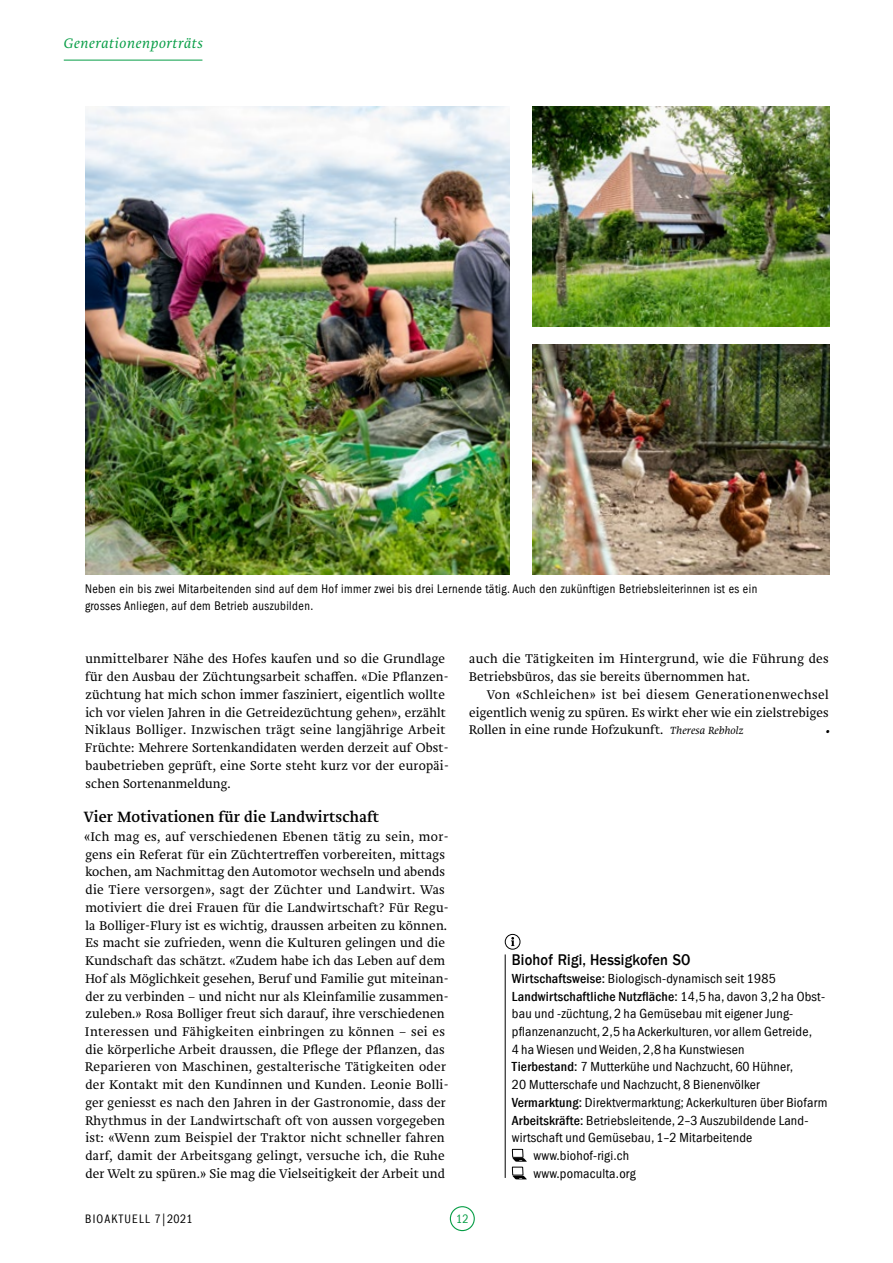
<style>
.page{position:relative;width:893px;height:1263px;background:#fff}
.page>*{position:absolute;margin:0;border:0;box-sizing:border-box;transform-origin:0 0}
.t1{font:500 15.6px "Franklin Gothic LT Com";letter-spacing:.015em;color:#000;scale:.9 1}
.t2{font:15.45px "Brioni Pro";letter-spacing:.01em;color:#000}
.t3{font:italic 300 14.25px "Brioni Pro";letter-spacing:.04em;color:#069d45}
.t4{font:condensed 13.5px "Franklin Gothic LT Com";letter-spacing:.015em;color:#000}
.t5{font:500 condensed 13.5px "Franklin Gothic LT Com";letter-spacing:.015em;color:#000}
.t6{font:italic 300 13.5px "Brioni Pro";color:#000}
.t7{font:300 13.2px/17.7px "Brioni Pro";letter-spacing:.015em;color:#000}
.t8{font:condensed 12.9px/17.7px "Franklin Gothic LT Com";letter-spacing:.035em;color:#000;scale:.95 1}
.t9{font:condensed 12.6px "Franklin Gothic LT Com";letter-spacing:.11em;color:#000;scale:.95 1}
.t10{font:condensed 12.6px "Franklin Gothic LT Com";color:#069d45;scale:.95 1}
.s1{font-weight:400}
.s2{font-style:italic;font-size:10.8px}
.s3{font-weight:500}
</style>
<div class="page">
<div style="left:505px;top:934px;width:15px;height:15px;border:1px solid #000;border-radius:50%"></div>
<svg style="left:511px;top:937px;width:3px;height:9px"></svg>
<div style="left:512px;top:1149px;width:11px;height:9px;border:1px solid #000"></div>
<svg style="left:512px;top:1158px;width:15px;height:4px"></svg>
<div style="left:512px;top:1167px;width:11px;height:8px;border:1px solid #000"></div>
<svg style="left:512px;top:1176px;width:15px;height:3px"></svg>
<hr style="left:505px;top:954px;width:1px;height:224px;background:#000">
<img style="left:85px;top:106px;width:424px;height:469px">
<img style="left:533px;top:106px;width:296px;height:220px">
<img style="left:533px;top:344px;width:296px;height:231px">
<hr style="left:64px;top:60px;width:138px;height:1px;background:#069d45">
<div style="left:450px;top:1206px;width:25px;height:25px;border:1px solid #069d45;border-radius:50%"></div>
<p class="t3" style="left:64px;top:33px;width:141px">Generationenporträts</p>
<p class="t8" style="left:85px;top:579px;width:709px">Neben ein bis zwei Mitarbeitenden sind auf dem Hof immer zwei bis drei Lernende tätig. Auch den zukünftigen Betriebsleiterinnen ist es ein grosses Anliegen, auf dem Betrieb auszubilden.</p>
<p class="t7" style="left:85px;top:650px;width:365px">unmittelbarer Nähe des Hofes kaufen und so die Grundlage für den Ausbau der Züchtungsarbeit schaffen. «Die Pflanzen&shy;züchtung hat mich schon immer fasziniert, eigentlich wollte ich vor vielen Jahren in die Getreidezüchtung gehen», erzählt Niklaus Bolliger. Inzwischen trägt seine langjährige Arbeit Früchte: Mehrere Sortenkandidaten werden derzeit auf Obst&shy;baubetrieben geprüft, eine Sorte steht kurz vor der europäi&shy;schen Sortenanmeldung.</p>
<p class="t2" style="left:84px;top:805px;width:297px">Vier Motivationen für die Landwirtschaft</p>
<p class="t7" style="left:84px;top:828px;width:366px">«Ich mag es, auf verschiedenen Ebenen tätig zu sein, mor&shy;gens ein Referat für ein Züchtertreffen vorbereiten, mittags kochen, am Nachmittag den Automotor wechseln und abends die Tiere versorgen», sagt der Züchter und Landwirt. Was motiviert die drei Frauen für die Landwirtschaft? Für Regu&shy;la Bolliger-Flury ist es wichtig, draussen arbeiten zu können.<br>Es macht sie zufrieden, wenn die Kulturen gelingen und die Kundschaft das schätzt. «Zudem habe ich das Leben auf dem Hof als Möglichkeit gesehen, Beruf und Familie gut miteinan&shy;der zu verbinden – und nicht nur als Kleinfamilie zusammen&shy;zuleben.» Rosa Bolliger freut sich darauf, ihre verschiedenen Interessen und Fähigkeiten einbringen zu können – sei es die körperliche Arbeit draussen, die Pflege der Pflanzen, das Reparieren von Maschinen, gestalterische Tätigkeiten oder der Kontakt mit den Kundinnen und Kunden. Leonie Bolli&shy;ger geniesst es nach den Jahren in der Gastronomie, dass der Rhythmus in der Landwirtschaft oft von aussen vorgegeben ist: «Wenn zum Beispiel der Traktor nicht schneller fahren darf, damit der Arbeitsgang gelingt, versuche ich, die Ruhe der Welt zu spüren.» Sie mag die Vielseitigkeit der Arbeit und</p>
<p class="t7" style="left:469px;top:650px;width:361px">auch die Tätigkeiten im Hintergrund, wie die Führung des<br>Betriebsbüros, das sie bereits übernommen hat.</p>
<p class="t7" style="left:469px;top:686px;width:361px;text-align:justify;text-indent:18px">Von <span class="s1">«</span>Schleichen» ist bei diesem Generationenwechsel eigentlich wenig zu spüren. Es wirkt eher wie ein zielstrebiges Rollen in eine runde Hofzukunft. <span class="s2">Theresa Rebholz</span></p>
<p class="t6" style="left:825px;top:721px;width:6px">•</p>
<p class="t1" style="left:512px;top:951px;width:200px">Biohof Rigi, Hessigkofen SO</p>
<p class="t4" style="left:512px;top:971px;width:265px"><span class="s3">Wirtschaftsweise:</span> Biologisch-dynamisch seit 1985</p>
<p class="t5" style="left:512px;top:988px;width:315px">Landwirtschaftliche Nutzfläche: <span class="s1">14,5 ha, davon 3,2 ha Obst-</span></p>
<p class="t4" style="left:512px;top:1006px;width:282px">bau und -züchtung, 2 ha Gemüsebau mit eigener Jung-</p>
<p class="t4" style="left:512px;top:1024px;width:302px">pflanzen-anzucht, 2,5 ha Ackerkulturen,vor allem Getreide,</p>
<p class="t4" style="left:512px;top:1042px;width:234px">4 ha Wiesen undWeiden, 2,8 ha Kunstwiesen</p>
<p class="t4" style="left:512px;top:1059px;width:283px"><span class="s3">Tierbestand:</span> 7 Mutterkühe und Nachzucht, 60 Hühner,</p>
<p class="t4" style="left:512px;top:1077px;width:249px">20 Mutterschafe und Nachzucht, 8 Bienenvölker</p>
<p class="t4" style="left:512px;top:1095px;width:317px"><span class="s3">Vermarktung:</span> Direktvermarktung; Ackerkulturen über Biofarm</p>
<p class="t4" style="left:512px;top:1113px;width:297px"><span class="s3">Arbeitskräfte:</span> Betriebsleitende, 2–3 Auszubildende Land-</p>
<p class="t4" style="left:512px;top:1130px;width:242px">wirtschaft und Gemüsebau, 1–2 Mitarbeitende</p>
<p class="t4" style="left:533px;top:1148px;width:97px">www.biohof-rigi.ch</p>
<p class="t4" style="left:533px;top:1166px;width:104px">www.pomaculta.org</p>
<p class="t9" style="left:85px;top:1212px;width:115px">BIOAKTUELL 7|2021</p>
<p class="t10" style="left:456px;top:1212px;width:15px">12</p>
</div>
